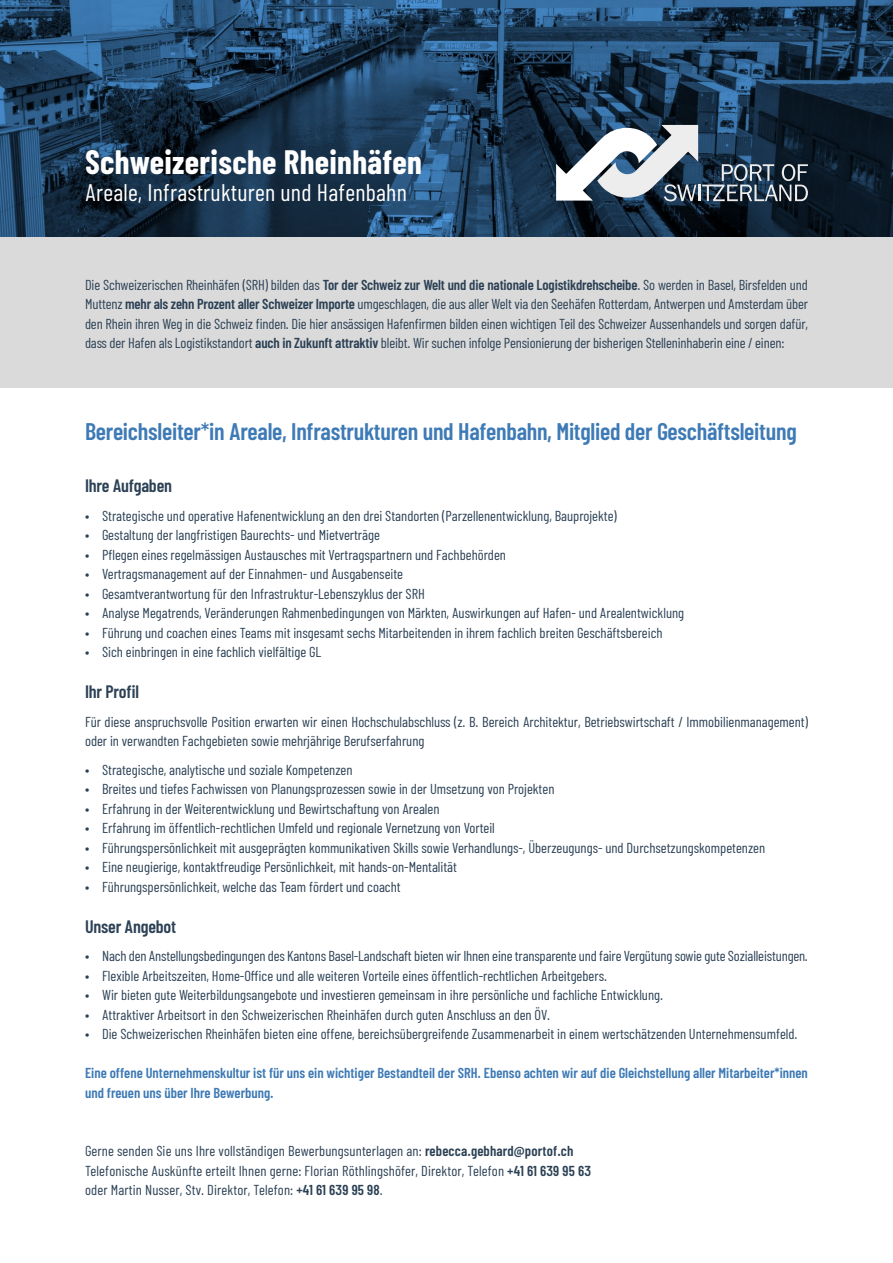
<style>
.page{position:relative;width:893px;height:1263px;background:#fff}
.page>*{position:absolute;margin:0;border:0;box-sizing:border-box;transform-origin:0 0}
.t1{font:700 33px "Barlow Condensed";letter-spacing:.01em;color:#fff}
.t2{font:600 24px "Barlow Condensed";letter-spacing:-.01em;color:#3e7ab5}
.t3{font:24px "Barlow Condensed";letter-spacing:.01em;color:#fff}
.t4{font:600 18px "Barlow Condensed";letter-spacing:-.01em;color:#2c4155}
.t5{font:14.4px/19.5px "Barlow Condensed";color:#2c4155}
.t6{font:600 14.4px/19.5px "Barlow Condensed";color:#3e7ab5}
.s1{font-weight:600}
.s2{font-weight:500}
</style>
<div class="page">
<div style="left:0;top:237px;width:893px;height:151px;background:#dadada"></div>
<img style="left:0;top:0;width:893px;height:237px">
<svg style="left:556px;top:125px;width:252px;height:76px;background:#687784"></svg>
<h1 class="t1" style="left:85px;top:142px;width:338px">Schweizerische Rheinhäfen</h1>
<h2 class="t3" style="left:85px;top:178px;width:323px">Areale, Infrastrukturen und Hafenbahn</h2>
<p class="t5" style="left:85px;top:274px;width:724px;text-align:justify">Die Schweizerischen Rheinhäfen (SRH) bilden das <span class="s1">Tor der Schweiz zur Welt und die nationale Logistikdrehscheibe</span>. So werden in Basel, Birsfelden und Muttenz <span class="s1">mehr als zehn Prozent aller Schweizer Importe</span> umgeschlagen, die aus aller Welt via den Seehäfen Rotterdam, Antwerpen und Amsterdam über den Rhein ihren Weg in die Schweiz finden. Die hier ansässigen Hafenfirmen bilden einen wichtigen Teil des Schweizer Aussenhandels und sorgen dafür, dass der Hafen als Logistikstandort <span class="s1">auch in Zukunft attraktiv</span> bleibt. Wir suchen infolge Pensionierung der bisherigen Stelleninhaberin eine / einen:</p>
<h2 class="t2" style="left:85px;top:417px;width:713px">Bereichsleiter<span class="s2">*</span>in Areale, Infrastrukturen und Hafenbahn, Mitglied der Geschäftsleitung</h2>
<p class="t4" style="left:85px;top:474px;width:89px">Ihre Aufgaben</p>
<p class="t5" style="left:85px;top:505px;width:533px">• Strategische und operative Hafenentwicklung an den drei Standorten (Parzellenentwicklung, Bauprojekte)</p>
<p class="t5" style="left:85px;top:525px;width:296px">• Gestaltung der langfristigen Baurechts- und Mietverträge</p>
<p class="t5" style="left:85px;top:544px;width:422px">• Pflegen eines regelmässigen Austausches mit Vertragspartnern und Fachbehörden</p>
<p class="t5" style="left:85px;top:564px;width:320px">• Vertragsmanagement auf der Einnahmen- und Ausgabenseite</p>
<p class="t5" style="left:85px;top:583px;width:341px">• Gesamtverantwortung für den Infrastruktur-Lebenszyklus der SRH</p>
<p class="t5" style="left:85px;top:603px;width:601px">• Analyse Megatrends, Veränderungen Rahmenbedingungen von Märkten, Auswirkungen auf Hafen- und Arealentwicklung</p>
<p class="t5" style="left:85px;top:622px;width:579px">• Führung und coachen eines Teams mit insgesamt sechs Mitarbeitenden in ihrem fachlich breiten Geschäftsbereich</p>
<p class="t5" style="left:85px;top:642px;width:238px">• Sich einbringen in eine fachlich vielfältige GL</p>
<p class="t4" style="left:85px;top:681px;width:55px">Ihr Profil</p>
<p class="t5" style="left:85px;top:711px;width:724px">Für diese anspruchsvolle Position erwarten wir einen Hochschulabschluss (z. B. Bereich Architektur, Betriebswirtschaft / Immobilienmanagement) oder in verwandten Fachgebieten sowie mehrjährige Berufserfahrung</p>
<p class="t5" style="left:85px;top:759px;width:269px">• Strategische, analytische und soziale Kompetenzen</p>
<p class="t5" style="left:85px;top:779px;width:471px">• Breites und tiefes Fachwissen von Planungsprozessen sowie in der Umsetzung von Projekten</p>
<p class="t5" style="left:85px;top:798px;width:356px">• Erfahrung in der Weiterentwicklung und Bewirtschaftung von Arealen</p>
<p class="t5" style="left:85px;top:818px;width:411px">• Erfahrung im öffentlich-rechtlichen Umfeld und regionale Vernetzung von Vorteil</p>
<p class="t5" style="left:85px;top:837px;width:682px">• Führungspersönlichkeit mit ausgeprägten kommunikativen Skills sowie Verhandlungs-, Überzeugungs- und Durchsetzungskompetenzen</p>
<p class="t5" style="left:85px;top:857px;width:373px">• Eine neugierige, kontaktfreudige Persönlichkeit, mit hands-on-Mentalität</p>
<p class="t5" style="left:85px;top:876px;width:317px">• Führungspersönlichkeit, welche das Team fördert und coacht</p>
<p class="t4" style="left:85px;top:915px;width:93px">Unser Angebot</p>
<p class="t5" style="left:85px;top:946px;width:724px">• Nach den Anstellungsbedingungen des Kantons Basel-Landschaft bieten wir Ihnen eine transparente und faire Vergütung sowie gute Sozialleistungen.</p>
<p class="t5" style="left:85px;top:965px;width:523px">• Flexible Arbeitszeiten, Home-Office und alle weiteren Vorteile eines öffentlich-rechtlichen Arbeitgebers.</p>
<p class="t5" style="left:85px;top:985px;width:580px">• Wir bieten gute Weiterbildungsangebote und investieren gemeinsam in ihre persönliche und fachliche Entwicklung.</p>
<p class="t5" style="left:85px;top:1004px;width:467px">• Attraktiver Arbeitsort in den Schweizerischen Rheinhäfen durch guten Anschluss an den ÖV.</p>
<p class="t5" style="left:85px;top:1024px;width:714px">• Die Schweizerischen Rheinhäfen bieten eine offene, bereichsübergreifende Zusammenarbeit in einem wertschätzenden Unternehmensumfeld.</p>
<p class="t6" style="left:85px;top:1063px;width:724px">Eine offene Unternehmenskultur ist für uns ein wichtiger Bestandteil der SRH. Ebenso achten wir auf die Gleichstellung aller Mitarbeiter*innen und freuen uns über Ihre Bewerbung.</p>
<p class="t5" style="left:85px;top:1141px;width:507px">Gerne senden Sie uns Ihre vollständigen Bewerbungsunterlagen an: <span class="s1">rebecca.gebhard@portof.ch<br></span>Telefonische Auskünfte erteilt Ihnen gerne: Florian Röthlingshöfer, Direktor, Telefon <span class="s1">+41 61 639 95 63 </span>oder Martin Nusser, Stv. Direktor, Telefon: <span class="s1">+41 61 639 95 98</span>.</p>
</div>
